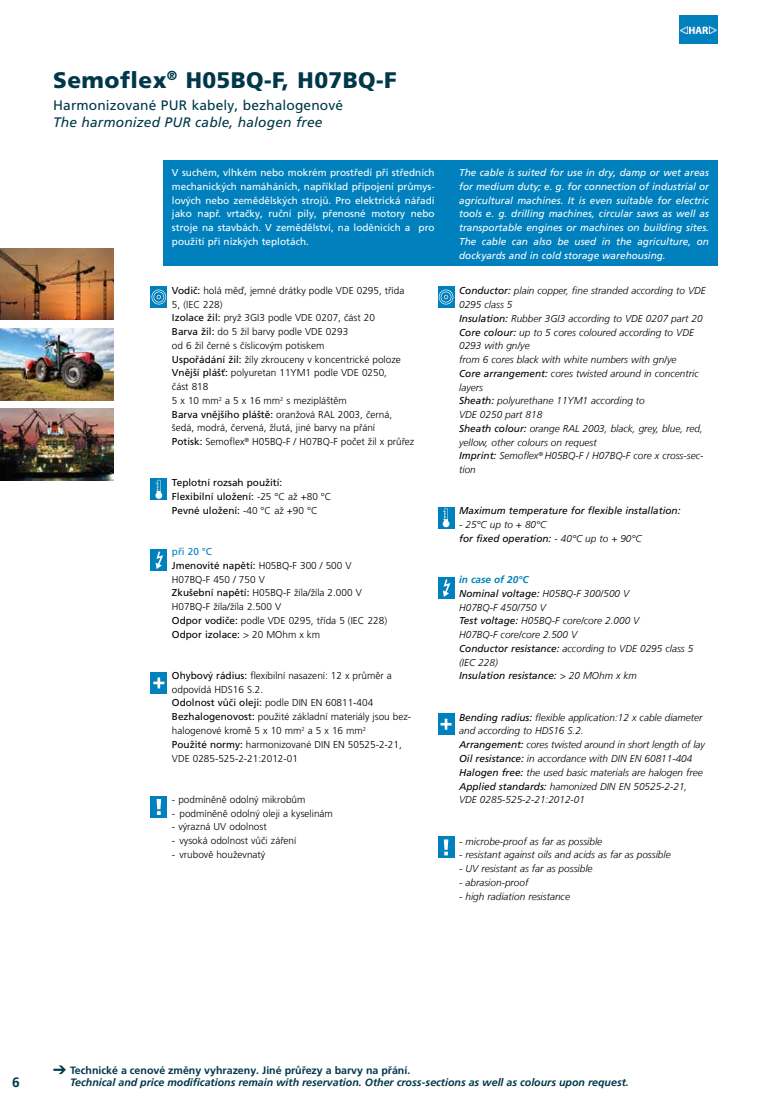
<style>
.page{position:relative;width:780px;height:1099px;background:#fff}
.page>*{position:absolute;margin:0;border:0;box-sizing:border-box;transform-origin:0 0}
.t1{font:900 22.5px "Frutiger LT Pro";letter-spacing:.02em;color:#00384a}
.t2{font:13.75px "Frutiger LT Pro";letter-spacing:.01em;color:#00384a}
.t3{font:italic 13.75px "Frutiger LT Com";letter-spacing:.01em;color:#00384a}
.t4{font:700 13.75px "Frutiger LT";color:#00384a}
.t5{font:italic 700 10.62px "Frutiger LT";color:#00384a}
.t6{font:700 10.62px "Frutiger LT Pro";color:#00384a}
.t7{font:italic 300 10px/13.8px "Frutiger LT";color:#000}
.t8{font:300 10px/13.8px "Frutiger LT Pro";color:#000}
.t9{font:italic 10px/13.8px "Frutiger LT Com";color:#fff;text-align:justify}
.t10{font:10px/13.8px "Frutiger LT Pro";color:#fff;text-align:justify}
.t11{font:italic 10px "Frutiger LT Com";color:#000}
.t12{font:10px/13.8px "Frutiger LT Pro";color:#000}
.t13{font:italic 700 10px "Frutiger LT";color:#0081be}
.s1{font-weight:400}
.s2{font-family:"Frutiger LT"}
.s3{font-weight:300}
.s4{font-weight:400;color:#0081be}
.s5{font-family:"Frutiger LT Com";font-weight:400}
.s6{font-family:"Frutiger LT";font-weight:300}
</style>
<div class="page">
<img style="left:0;top:248px;width:114px;height:72px">
<img style="left:0;top:329px;width:114px;height:71px">
<div style="left:163px;top:161px;width:554px;height:105px;background:#0081be"></div>
<div style="left:151px;top:286px;width:16px;height:22px;background:#0081be"></div>
<svg style="left:151px;top:289px;width:15px;height:15px"></svg>
<div style="left:438px;top:286px;width:16px;height:22px;background:#0081be"></div>
<svg style="left:439px;top:289px;width:14px;height:15px"></svg>
<div style="left:151px;top:478px;width:16px;height:22px;background:#0081be"></div>
<svg style="left:155px;top:480px;width:7px;height:19px"></svg>
<div style="left:438px;top:507px;width:16px;height:21px;background:#0081be"></div>
<svg style="left:442px;top:508px;width:7px;height:19px"></svg>
<div style="left:151px;top:549px;width:16px;height:22px;background:#0081be"></div>
<svg style="left:155px;top:551px;width:8px;height:18px"></svg>
<div style="left:438px;top:577px;width:16px;height:22px;background:#0081be"></div>
<svg style="left:443px;top:579px;width:7px;height:18px"></svg>
<div style="left:151px;top:672px;width:16px;height:21px;background:#0081be"></div>
<svg style="left:153px;top:677px;width:11px;height:11px"></svg>
<div style="left:438px;top:713px;width:16px;height:22px;background:#0081be"></div>
<svg style="left:440px;top:718px;width:11px;height:11px"></svg>
<div style="left:438px;top:836px;width:16px;height:22px;background:#0081be"></div>
<svg style="left:444px;top:839px;width:4px;height:16px"></svg>
<div style="left:151px;top:796px;width:16px;height:21px;background:#0081be"></div>
<svg style="left:156px;top:799px;width:5px;height:15px"></svg>
<img style="left:0;top:409px;width:114px;height:71px">
<div style="left:679px;top:15px;width:38px;height:29px;background:#0081be"></div>
<img style="left:680px;top:25px;width:36px;height:9px">
<h1 class="t1" style="left:53px;top:66px;width:345px">Semoflex<sup>®</sup> H05BQ-F, H07BQ-F</h1>
<h2 class="t2" style="left:53px;top:97px;width:291px">Harmonizované PUR kabely, bezhalogenové</h2>
<h2 class="t3" style="left:53px;top:114px;width:271px">The harmonized PUR cable, halogen free</h2>
<p class="t10" style="left:172px;top:166px;width:264px">V suchém, vlhkém nebo mokrém prostředí při středních mechanických namáháních, například připojení průmys&shy;lových nebo zemědělských strojů. Pro elektrická nářadí jako např. vrtačky, ruční pily, přenosné motory nebo stroje na stavbách. V zemědělství, na loděnicích a pro použití při nízkých teplotách.</p>
<p class="t8" style="left:172px;top:283px;width:244px"><span class="s1">Vodič:</span> holá měď, jemné drátky podle VDE 0295, třída 5, (IEC 228)<br><span class="s1">Izolace žil:</span> pryž 3GI3 podle VDE 0207, část 20<br><span class="s1">Barva žil:</span> do 5 žil barvy podle VDE 0293<br>od 6 žil černé s číslicovým potiskem<br><span class="s1">Uspořádání žil:</span> žíly zkrouceny v koncentrické poloze <span class="s1">Vnější plášť:</span> polyuretan 11YM1 podle VDE 0250,<br>část 818<br>5 x 10 mm<sup>2</sup> a 5 x 16 mm<sup>2</sup> s mezipláštěm<br><span class="s1">Barva vnějšího pláště:</span> oranžová RAL 2003, černá, šedá, modrá, červená, žlutá, jiné barvy na přání<br><span class="s1">Potisk:</span> Semoflex<sup>®</sup> <span class="s2">H05BQ-F / H07BQ-F</span> počet žil x průřez</p>
<p class="t12" style="left:172px;top:476px;width:161px">Teplotní rozsah použití:<br>Flexibilní uložení: <span class="s3">-25 °C až +80 °C<br></span>Pevné uložení: <span class="s3">-40 °C až +90 °C</span></p>
<p class="t8" style="left:172px;top:545px;width:217px"><span class="s4">při 20 °C<br></span><span class="s1">Jmenovité napětí:</span> H05BQ-F 300 / 500 V<br>H07BQ-F 450 / 750 V<br><span class="s1">Zkušební napětí:</span> H05BQ-F žíla/žíla 2.000 V<br>H07BQ-F žíla/žíla 2.500 V<br><span class="s1">Odpor vodiče:</span> podle VDE 0295, třída 5 (IEC 228)<br><span class="s1">Odpor izolace:</span> &gt; 20 MOhm x km</p>
<p class="t8" style="left:172px;top:668px;width:241px"><span class="s1">Ohybový rádius:</span> flexibilní nasazení: 12 x průměr a odpovídá HDS16 S.2.<br><span class="s1">Odolnost vůči oleji:</span> podle DIN EN 60811-404<br><span class="s1">Bezhalogenovost:</span> použité základní materiály jsou bez&shy;halogenové kromě 5 x 10 mm<sup>2</sup> a 5 x 16 mm<sup>2<br></sup><span class="s1">Použité normy:</span> harmonizované DIN EN 50525-2-21, VDE 0285-525-2-21:2012-01</p>
<p class="t8" style="left:172px;top:792px;width:135px">- podmíněně odolný mikrobům</p>
<p class="t8" style="left:172px;top:806px;width:162px">- podmíněně odolný oleji a kyselinám</p>
<p class="t8" style="left:172px;top:820px;width:96px">- výrazná UV odolnost</p>
<p class="t8" style="left:172px;top:833px;width:126px">- vysoká odolnost vůči záření</p>
<p class="t8" style="left:172px;top:847px;width:95px">- vrubově houževnatý</p>
<p class="t9" style="left:459px;top:166px;width:251px">The cable is suited for use in dry, damp or wet areas for medium duty; e. g. for connection of industrial or agricultural machines. It is even suitable for electric tools e. g. drilling machines, circular saws as well as transportable engines or machines on building sites.<br>The cable can also be used in the agriculture, on dockyards and in cold storage warehousing.</p>
<p class="t7" style="left:459px;top:284px;width:248px"><span class="s5">Conductor:</span> plain copper, fine stranded according to VDE 0295 class 5<br><span class="s5">Insulation:</span> Rubber 3GI3 according to VDE 0207 part 20<br><span class="s5">Core colour:</span> up to 5 cores coloured according to VDE 0293 with gn/ye<br>from 6 cores black with white numbers with gn/ye<br><span class="s5">Core arrangement:</span> cores twisted around in concentric layers<br><span class="s5">Sheath:</span> polyurethane 11YM1 according to<br>VDE 0250 part 818<br><span class="s5">Sheath colour:</span> orange RAL 2003, black, grey, blue, red, yellow, other colours on request<br><span class="s5">Imprint:</span> Semoflex<sup>®</sup> H05BQ-F / H07BQ-F core x cross-sec&shy;tion</p>
<p class="t11" style="left:459px;top:505px;width:223px">Maximum temperature for flexible installation:</p>
<p class="t7" style="left:459px;top:518px;width:89px">- 25°C up to + 80°C</p>
<p class="t11" style="left:459px;top:532px;width:184px">for fixed operation: <span class="s6">- 40°C up to + 90°C</span></p>
<p class="t13" style="left:459px;top:574px;width:71px">in case of 20°C</p>
<p class="t11" style="left:459px;top:587px;width:172px">Nominal voltage: <span class="s6">H05BQ-F 300/500 V</span></p>
<p class="t7" style="left:459px;top:600px;width:236px">H07BQ-F 450/750 V<br><span class="s5">Test voltage:</span> H05BQ-F core/core 2.000 V<br>H07BQ-F core/core 2.500 V<br><span class="s5">Conductor resistance:</span> according to VDE 0295 class 5 (IEC 228)</p>
<p class="t11" style="left:459px;top:670px;width:179px">Insulation resistance: <span class="s6">&gt; 20 MOhm x km</span></p>
<p class="t7" style="left:459px;top:710px;width:247px"><span class="s5">Bending radius:</span> flexible application:12 x cable diameter and according to HDS16 S.2.<br><span class="s5">Arrangement:</span> cores twisted around in short length of lay <span class="s5">Oil resistance:</span> in accordance with DIN EN 60811-404<br><span class="s5">Halogen free:</span> the used basic materials are halogen free <span class="s5">Applied standards:</span> hamonized DIN EN 50525-2-21, VDE 0285-525-2-21:2012-01</p>
<p class="t7" style="left:459px;top:834px;width:145px">- microbe-proof as far as possible</p>
<p class="t7" style="left:459px;top:848px;width:213px">- resistant against oils and acids as far as possible</p>
<p class="t7" style="left:459px;top:861px;width:135px">- UV resistant as far as possible</p>
<p class="t7" style="left:459px;top:875px;width:71px">- abrasion-proof</p>
<p class="t7" style="left:459px;top:889px;width:112px">- high radiation resistance</p>
<h2 class="t4" style="left:12px;top:1073px;width:9px">6</h2>
<p class="t6" style="left:53px;top:1063px;width:358px">➔ Technické a cenové změny vyhrazeny. Jiné průřezy a barvy na přání.</p>
<p class="t5" style="left:70px;top:1076px;width:560px">Technical and price modifications remain with reservation. Other cross-sections as well as colours upon request.</p>
</div>
